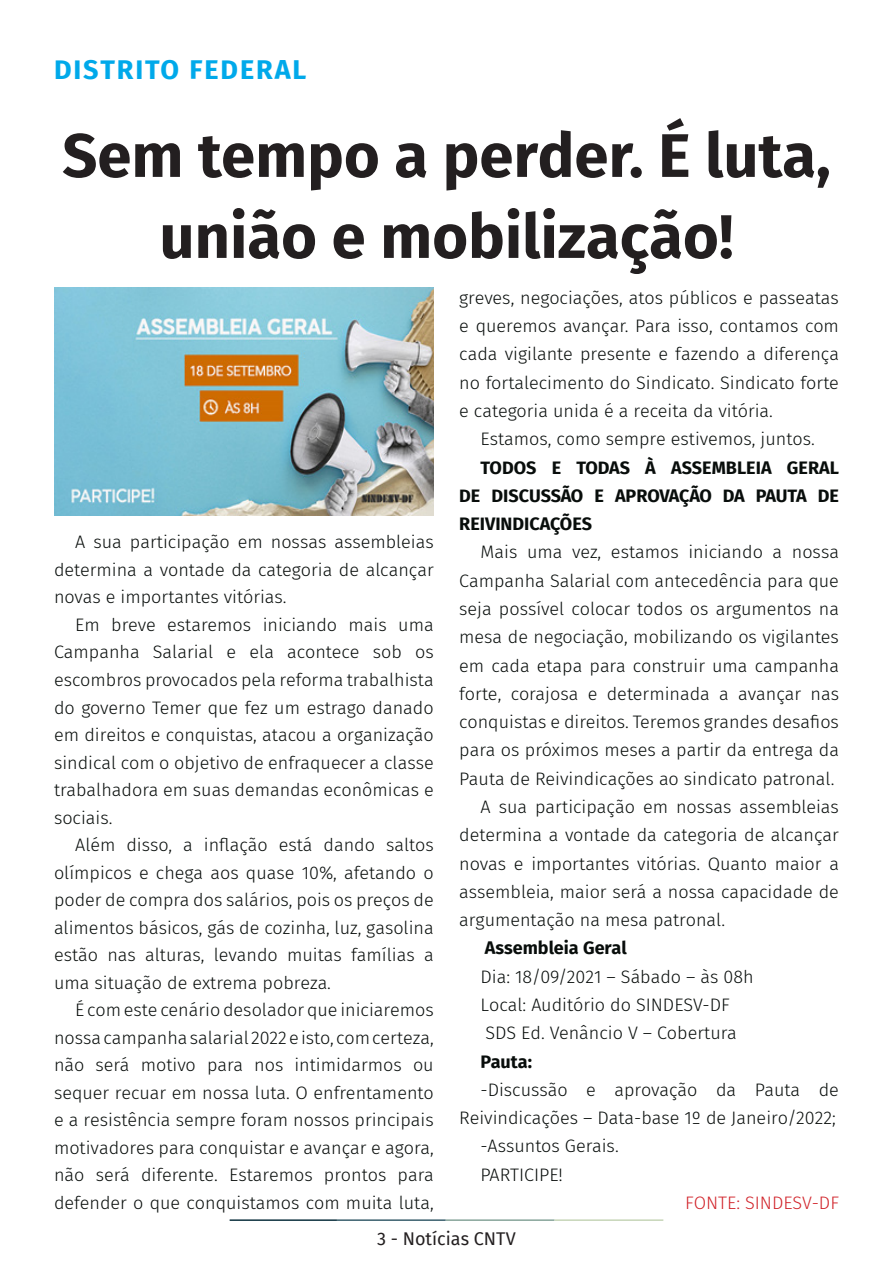
<style>
.page{position:relative;width:893px;height:1263px;background:#fff}
.page>*{position:absolute;margin:0;border:0;box-sizing:border-box;transform-origin:0 0}
.t1{font:700 61.5px/81px "Fira Sans";color:#231f20;text-align:center}
.t2{font:700 27px "Fira Sans";letter-spacing:.07em;color:#00a9ea}
.t3{font:300 18px/27.5px "Fira Sans";color:#080d0b;text-align:justify}
.t4{font:700 18px/28.3px "Fira Sans";color:#080d0b;text-align:justify}
.t5{font:300 18px "Fira Sans";color:#d1232a}
.t6{font:18px "Fira Sans";color:#231f20}
</style>
<div class="page">
<hr style="left:230px;top:1219px;width:107px;height:2px;background:#0e323f">
<hr style="left:337px;top:1219px;width:109px;height:2px;background:#3a5f6d">
<hr style="left:446px;top:1219px;width:109px;height:2px;background:#87a59a">
<hr style="left:555px;top:1219px;width:108px;height:2px;background:#c6d5b7">
<img style="left:54px;top:287px;width:380px;height:228px">
<p class="t2" style="left:54px;top:47px;width:254px">DISTRITO FEDERAL</p>
<p class="t1" style="left:62px;top:111px;width:770px">Sem tempo a perder. É luta, união e mobilização!</p>
<p class="t3" style="left:54px;top:528px;width:381px;text-indent:21px">A sua participação em nossas assembleias determina a vontade da categoria de alcançar novas e importantes vitórias.</p>
<p class="t3" style="left:54px;top:611px;width:381px;text-indent:21px">Em breve estaremos iniciando mais uma Campanha Salarial e ela acontece sob os escombros provocados pela reforma trabalhista do governo Temer que fez um estrago danado em direitos e conquistas, atacou a organização sindical com o objetivo de enfraquecer a classe trabalhadora em suas demandas econômicas e sociais.</p>
<p class="t3" style="left:54px;top:831px;width:381px;text-indent:21px">Além disso, a inflação está dando saltos olímpicos e chega aos quase 10%, afetando o poder de compra dos salários, pois os preços de alimentos básicos, gás de cozinha, luz, gasolina estão nas alturas, levando muitas famílias a uma situação de extrema pobreza.</p>
<p class="t3" style="left:54px;top:996px;width:381px;text-indent:21px">É com este cenário desolador que iniciaremos nossa campanha salarial 2022 e isto, com certeza, não será motivo para nos intimidarmos ou sequer recuar em nossa luta. O enfrentamento e a resistência sempre foram nossos principais motivadores para conquistar e avançar e agora, não será diferente. Estaremos prontos para defender o que conquistamos com muita luta,</p>
<p class="t3" style="left:459px;top:283px;width:381px;line-height:28.3px">greves, negociações, atos públicos e passeatas e queremos avançar. Para isso, contamos com cada vigilante presente e fazendo a diferença no fortalecimento do Sindicato. Sindicato forte e categoria unida é a receita da vitória.</p>
<p class="t3" style="left:480px;top:425px;width:336px">Estamos, como sempre estivemos, juntos.</p>
<p class="t4" style="left:459px;top:452px;width:381px;text-indent:21px">TODOS E TODAS À ASSEMBLEIA GERAL DE DISCUSSÃO E APROVAÇÃO DA PAUTA DE REIVINDICAÇÕES</p>
<p class="t3" style="left:459px;top:538px;width:381px;line-height:28.3px;text-indent:21px">Mais uma vez, estamos iniciando a nossa Campanha Salarial com antecedência para que seja possível colocar todos os argumentos na mesa de negociação, mobilizando os vigilantes em cada etapa para construir uma campanha forte, corajosa e determinada a avançar nas conquistas e direitos. Teremos grandes desafios para os próximos meses a partir da entrega da Pauta de Reivindicações ao sindicato patronal.</p>
<p class="t3" style="left:459px;top:792px;width:381px;line-height:28.3px;text-indent:21px">A sua participação em nossas assembleias determina a vontade da categoria de alcançar novas e importantes vitórias. Quanto maior a assembleia, maior será a nossa capacidade de argumentação na mesa patronal.</p>
<p class="t4" style="left:485px;top:933px;width:143px">Assembleia Geral</p>
<p class="t3" style="left:480px;top:962px;width:275px">Dia: 18/09/2021 – Sábado – às 08h</p>
<p class="t3" style="left:480px;top:991px;width:251px">Local: Auditório do SINDESV-DF</p>
<p class="t3" style="left:485px;top:1019px;width:253px">SDS Ed. Venâncio V – Cobertura</p>
<p class="t4" style="left:480px;top:1046px;width:53px">Pauta:</p>
<p class="t3" style="left:459px;top:1075px;width:381px;line-height:28.3px;text-align:right">-Discussão e aprovação da Pauta de<br>Reivindicações – Data-base 1º de Janeiro/2022;</p>
<p class="t3" style="left:480px;top:1132px;width:140px">-Assuntos Gerais.</p>
<p class="t3" style="left:480px;top:1160px;width:84px">PARTICIPE!</p>
<p class="t5" style="left:685px;top:1190px;width:155px">FONTE: SINDESV-DF</p>
<p class="t6" style="left:377px;top:1225px;width:140px">3 - Notícias CNTV</p>
</div>
